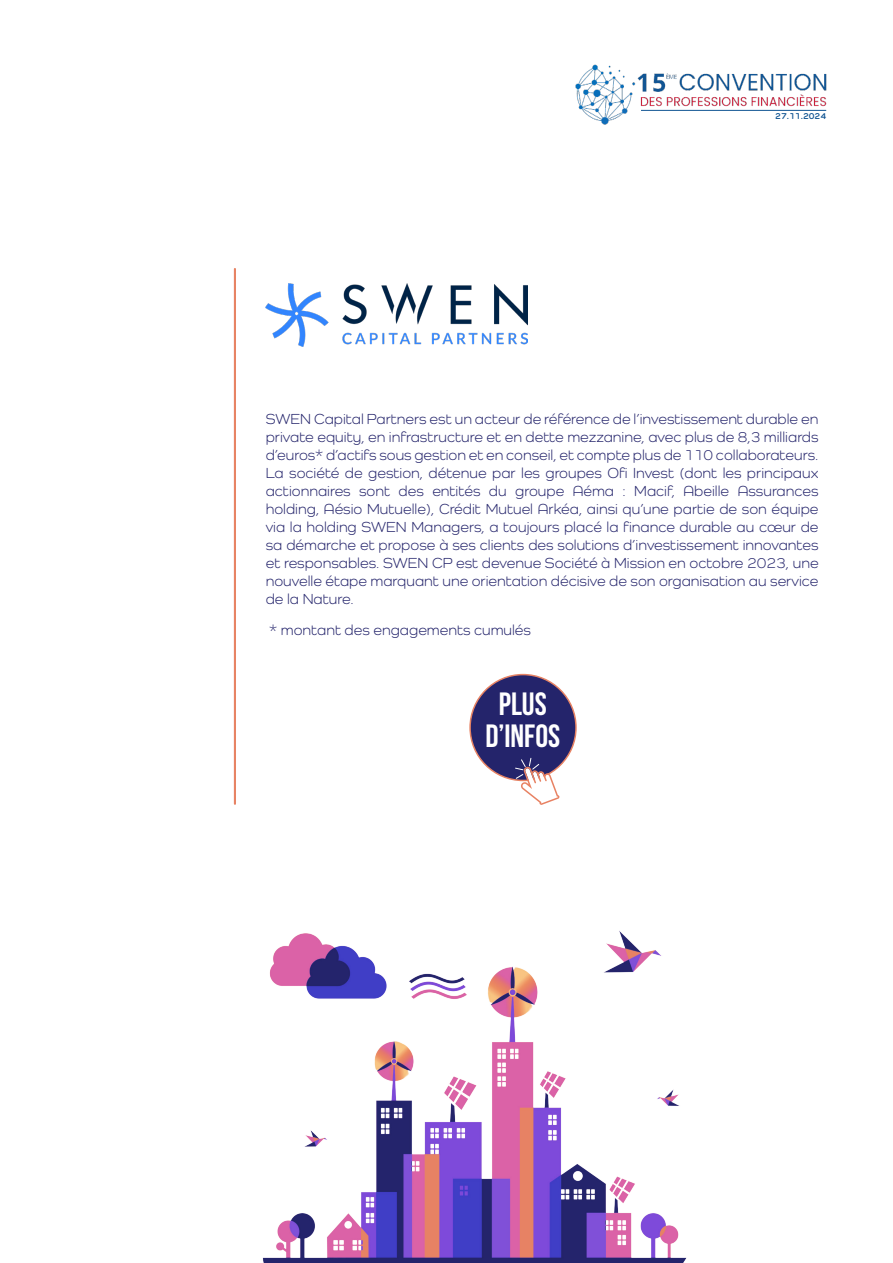
<style>
.page{position:relative;width:893px;height:1263px;background:#fff}
.page>*{position:absolute;margin:0;border:0;box-sizing:border-box;transform-origin:0 0}
.t1{font:700 32.25px/31.8px "Bebas Neue";color:#fff;text-align:center}
.t2{font:15px/18px "Como";color:#24246b;text-align:justify}
.t3{font:700 9px "Como";color:#125593}
</style>
<div class="page">
<img style="left:575px;top:64px;width:252px;height:61px">
<hr style="left:641px;top:110px;width:185px;height:1px;background:#125593">
<hr style="left:234px;top:269px;width:2px;height:535px;background:#e78364">
<img style="left:262px;top:931px;width:425px;height:332px">
<img style="left:266px;top:283px;width:261px;height:63px">
<div style="left:470px;top:674px;width:106px;height:106px;background:#24246b;border-radius:50%"></div>
<svg style="left:515px;top:757px;width:45px;height:48px"></svg>
<p class="t3" style="left:775px;top:111px;width:52px">27.11.2024</p>
<p class="t2" style="left:266px;top:410px;width:554px">SWEN Capital Partners est un acteur de référence de l’investissement durable en private equity, en infrastructure et en dette mezzanine, avec plus de 8,3 milliards d’euros* d’actifs sous gestion et en conseil, et compte plus de 110 collaborateurs.<br>La société de gestion, détenue par les groupes Ofi Invest (dont les principaux actionnaires sont des entités du groupe Aéma : Macif, Abeille Assurances holding, Aésio Mutuelle), Crédit Mutuel Arkéa, ainsi qu’une partie de son équipe via la holding SWEN Managers, a toujours placé la finance durable au cœur de sa démarche et propose à ses clients des solutions d’investissement innovantes et responsables. SWEN CP est devenue Société à Mission en octobre 2023, une nouvelle étape marquant une orientation décisive de son organisation au service de la Nature.</p>
<p class="t2" style="left:269px;top:620px;width:263px">* montant des engagements cumulés</p>
<h1 class="t1" style="left:485px;top:687px;width:76px">PLUS<br>D’INFOS</h1>
</div>
